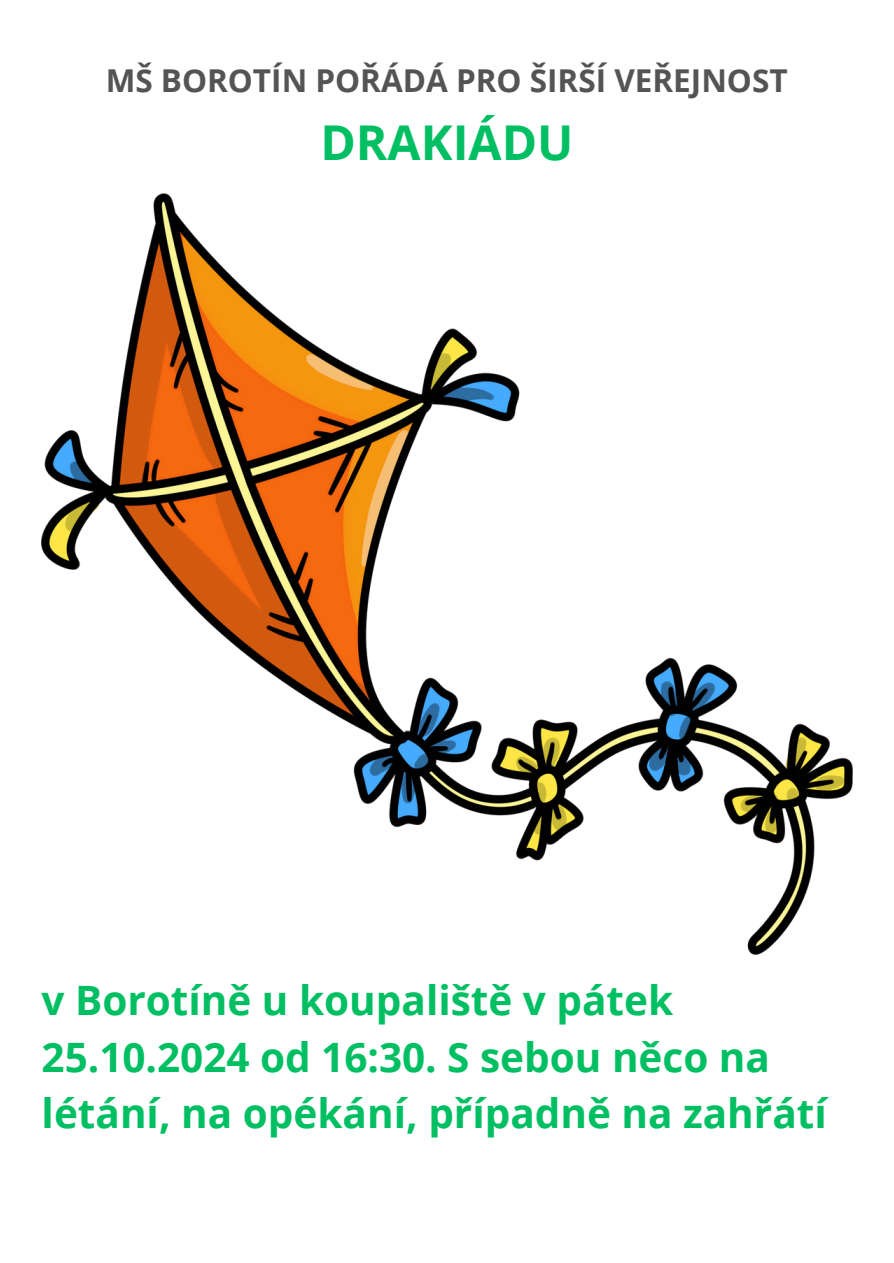
<style>
.page{position:relative;width:894px;height:1263px;background:#fff}
.page>*{position:absolute;margin:0;border:0;box-sizing:border-box;transform-origin:0 0}
.t1{font:700 48px "Open Sans";color:#00bf63}
.t2{font:700 40.5px/56.8px "Open Sans";color:#00bf63}
.t3{font:700 31.5px "Open Sans";color:#545454}
</style>
<div class="page">
<img style="left:42px;top:194px;width:810px;height:760px">
<p class="t3" style="left:106px;top:59px;width:683px">MŠ BOROTÍN POŘÁDÁ PRO ŠIRŠÍ VEŘEJNOST</p>
<p class="t1" style="left:320px;top:108px;width:254px">DRAKIÁDU</p>
<h2 class="t2" style="left:42px;top:971px;width:786px">v Borotíně u koupaliště v pátek<br>25.10.2024 od 16:30. S sebou něco na létání, na opékání, případně na zahřátí</h2>
</div>
